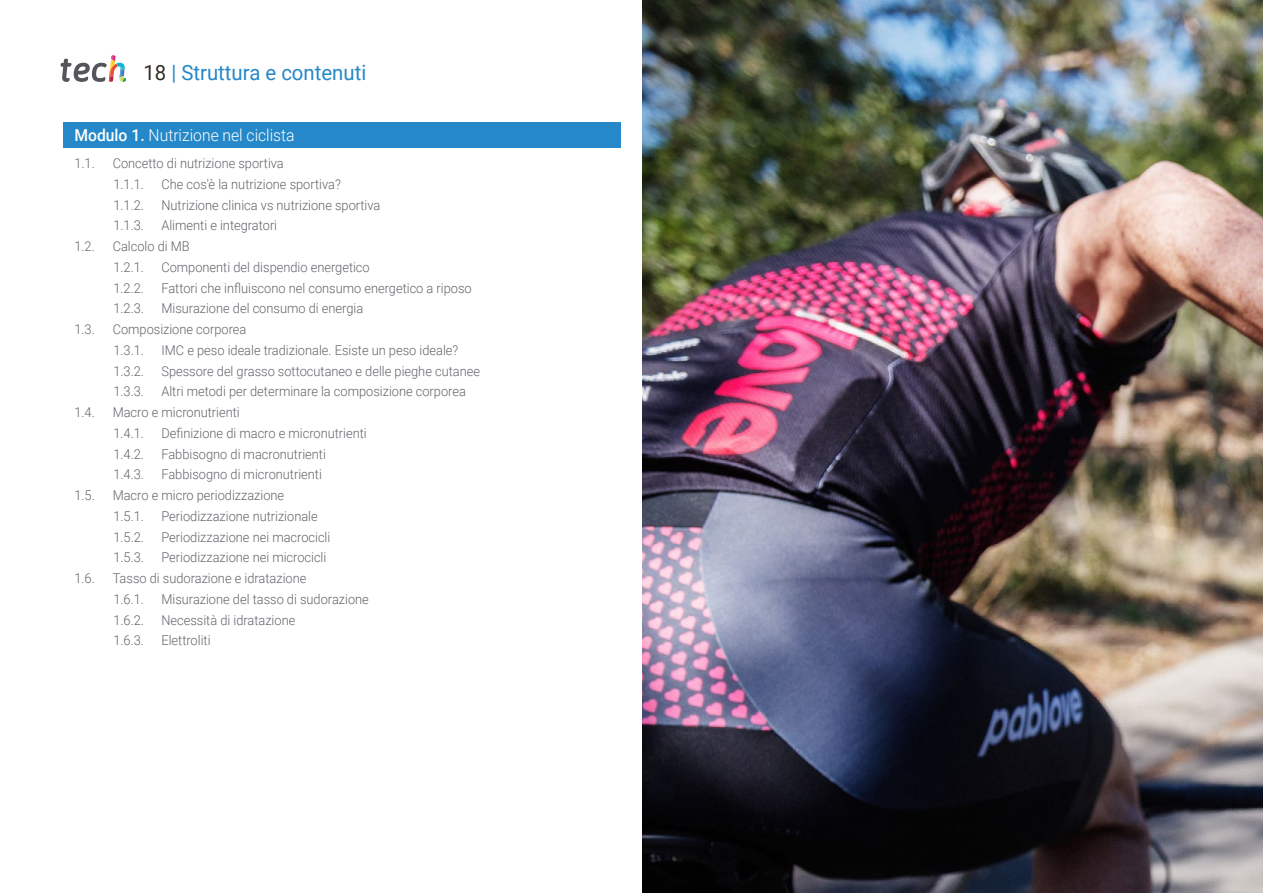
<style>
.page{position:relative;width:1263px;height:893px;background:#fff}
.page>*{position:absolute;margin:0;border:0;box-sizing:border-box;transform-origin:0 0}
.t1{font:21px "Roboto";color:#2488c9}
.t2{font:300 16.5px "Roboto";color:#fff;scale:.95 1}
.t3{font:300 13.5px/20.7px "Roboto";color:#61646a;scale:.95 1}
.s1{color:#312e20}
.s2{font-weight:500}
</style>
<div class="page">
<svg style="left:61px;top:55px;width:65px;height:27px"></svg>
<div style="left:63px;top:122px;width:558px;height:25px;background:#2488c9"></div>
<img style="left:642px;top:0;width:621px;height:893px">
<h1 class="t1" style="left:144px;top:57px;width:224px"><span class="s1">18</span> | Struttura e contenuti</h1>
<p class="t2" style="left:74px;top:124px;width:233px"><span class="s2">Modulo 1.</span> Nutrizione nel ciclista</p>
<p class="t3" style="left:74px;top:152px;width:23px">1.1.</p>
<p class="t3" style="left:113px;top:152px;width:182px">Concetto di nutrizione sportiva<br>1.1.1.</p>
<p class="t3" style="left:161px;top:173px;width:190px">Che cos'è la nutrizione sportiva?</p>
<p class="t3" style="left:113px;top:194px;width:34px">1.1.2.</p>
<p class="t3" style="left:161px;top:194px;width:232px">Nutrizione clinica vs nutrizione sportiva</p>
<p class="t3" style="left:113px;top:215px;width:34px">1.1.3.</p>
<p class="t3" style="left:161px;top:215px;width:123px">Alimenti e integratori</p>
<p class="t3" style="left:74px;top:235px;width:23px">1.2.</p>
<p class="t3" style="left:113px;top:235px;width:83px">Calcolo di MB<br>1.2.1.</p>
<p class="t3" style="left:161px;top:256px;width:221px">Componenti del dispendio energetico</p>
<p class="t3" style="left:113px;top:277px;width:34px">1.2.2.</p>
<p class="t3" style="left:161px;top:277px;width:328px">Fattori che influiscono nel consumo energetico a riposo</p>
<p class="t3" style="left:113px;top:298px;width:34px">1.2.3.</p>
<p class="t3" style="left:161px;top:298px;width:214px">Misurazione del consumo di energia</p>
<p class="t3" style="left:74px;top:318px;width:23px">1.3.</p>
<p class="t3" style="left:113px;top:318px;width:142px">Composizione corporea<br>1.3.1.</p>
<p class="t3" style="left:161px;top:339px;width:314px">IMC e peso ideale tradizionale. Esiste un peso ideale?</p>
<p class="t3" style="left:113px;top:360px;width:34px">1.3.2.</p>
<p class="t3" style="left:161px;top:360px;width:337px">Spessore del grasso sottocutaneo e delle pieghe cutanee</p>
<p class="t3" style="left:113px;top:381px;width:34px">1.3.3.</p>
<p class="t3" style="left:161px;top:381px;width:322px">Altri metodi per determinare la composizione corporea</p>
<p class="t3" style="left:74px;top:401px;width:23px">1.4.</p>
<p class="t3" style="left:113px;top:401px;width:135px">Macro e micronutrienti<br>1.4.1.</p>
<p class="t3" style="left:161px;top:422px;width:218px">Definizione di macro e micronutrienti</p>
<p class="t3" style="left:113px;top:443px;width:34px">1.4.2.</p>
<p class="t3" style="left:161px;top:443px;width:175px">Fabbisogno di macronutrienti</p>
<p class="t3" style="left:113px;top:464px;width:34px">1.4.3.</p>
<p class="t3" style="left:161px;top:464px;width:170px">Fabbisogno di micronutrienti</p>
<p class="t3" style="left:74px;top:484px;width:23px">1.5.</p>
<p class="t3" style="left:113px;top:484px;width:182px">Macro e micro periodizzazione<br>1.5.1.</p>
<p class="t3" style="left:161px;top:505px;width:166px">Periodizzazione nutrizionale</p>
<p class="t3" style="left:113px;top:526px;width:34px">1.5.2.</p>
<p class="t3" style="left:161px;top:526px;width:179px">Periodizzazione nei macrocicli</p>
<p class="t3" style="left:113px;top:547px;width:34px">1.5.3.</p>
<p class="t3" style="left:161px;top:547px;width:175px">Periodizzazione nei microcicli</p>
<p class="t3" style="left:74px;top:567px;width:23px">1.6.</p>
<p class="t3" style="left:113px;top:567px;width:205px">Tasso di sudorazione e idratazione<br>1.6.1.</p>
<p class="t3" style="left:161px;top:588px;width:220px">Misurazione del tasso di sudorazione</p>
<p class="t3" style="left:113px;top:609px;width:34px">1.6.2.</p>
<p class="t3" style="left:161px;top:609px;width:142px">Necessità di idratazione</p>
<p class="t3" style="left:113px;top:630px;width:34px">1.6.3.</p>
<p class="t3" style="left:161px;top:630px;width:53px">Elettroliti</p>
</div>
